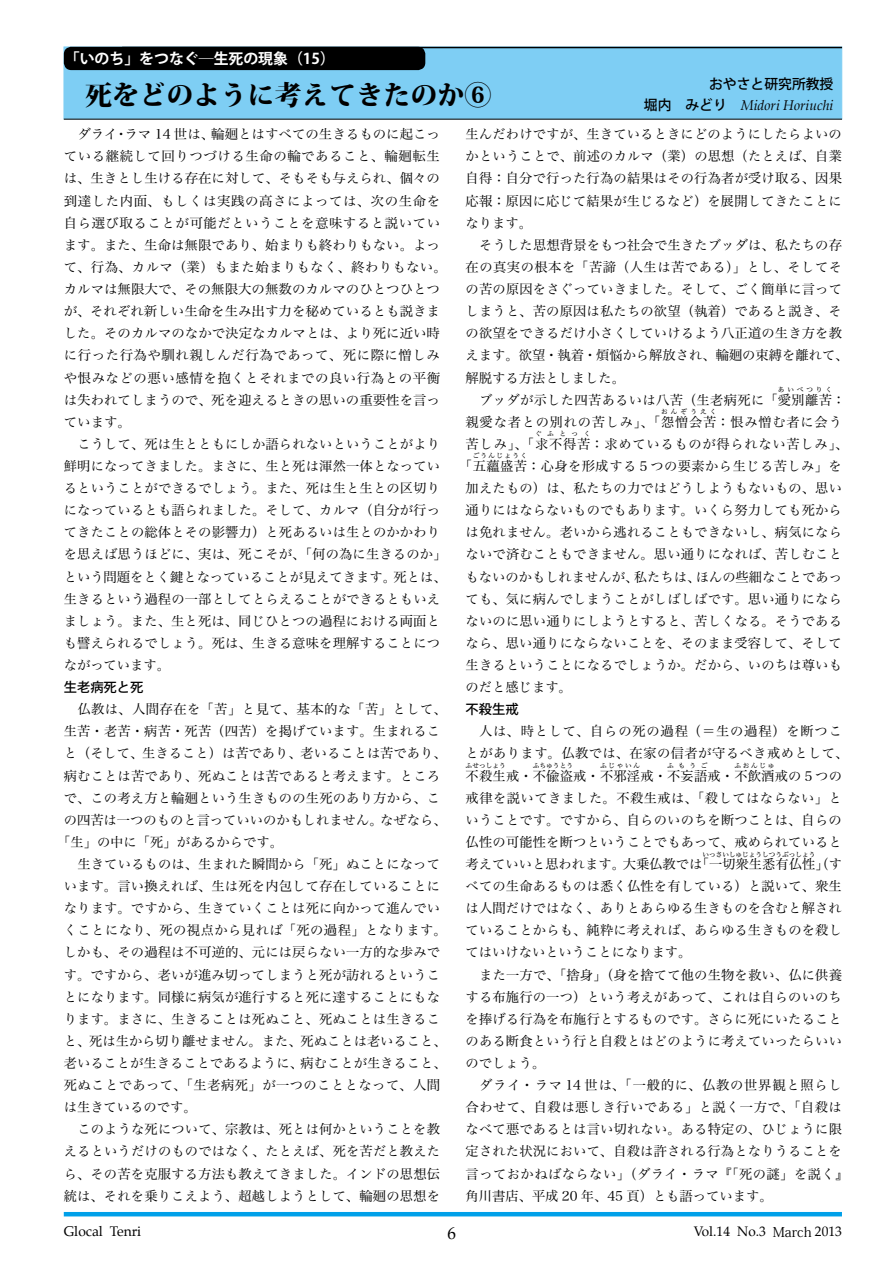
<style>
.page{position:relative;width:893px;height:1263px;background:#fff}
.page>*{position:absolute;margin:0;border:0;box-sizing:border-box;transform-origin:0 0}
.t1{font:800 27.15px "Koz Min Pro";color:#000}
.t2{font:16.95px "Palatino";color:#000}
.t3{font:700 14.85px "Koz Go Pro";color:#fff}
.t4{font:italic 13.8px "Palatino";color:#000}
.t5{font:13.8px "Palatino";color:#000}
.t6{font:500 13.8px "Koz Go Pro";color:#000}
.t7{font:13.5px "Palatino";color:#000}
.t8{font:13.35px/22px "Hira Min Pro W3";letter-spacing:.015em;color:#000;text-align:justify}
.t9{font:13.35px/22px "Hira Min Pro W3";letter-spacing:.035em;color:#000;text-align:center}
.t10{font:13.35px "Hira Min Pro W3";letter-spacing:.055em;color:#000}
.t11{font:13.35px "Hira Min Pro W3";letter-spacing:.04em;color:#000}
.t12{font:500 13.35px "Koz Go Pro";color:#000}
.t13{font:6.6px "Hira Min Pro W3";letter-spacing:.2em;color:#000}
.t14{font:6.6px "Hira Min Pro W3";color:#000}
.s1{font-family:"Koz Go Pro";font-weight:500;font-style:normal}
.s2{font-family:"Koz Min Pro"}
</style>
<div class="page">
<hr style="left:64px;top:1212px;width:778px;height:4px;background:#00a0e9">
<div style="left:64px;top:47px;width:778px;height:72px;background:#7ecef4;border:1px solid #7ecef4"></div>
<hr style="left:64px;top:119px;width:778px;height:1px;background:#000">
<hr style="left:122px;top:47px;width:720px;height:1px;background:#000">
<div style="left:65px;top:48px;width:360px;height:21px;background:#000;border-radius:7px"></div>
<div style="left:64px;top:47px;width:361px;height:23px;border:2px solid #000;border-radius:7px"></div>
<p class="t3" style="left:65px;top:49px;width:272px">「いのち」をつなぐ─生死の現象（15）</p>
<h1 class="t1" style="left:85px;top:74px;width:408px">死をどのように考えてきたのか⑥</h1>
<p class="t6" style="left:709px;top:75px;width:126px">おやさと研究所教授</p>
<p class="t4" style="left:630px;top:94px;width:205px"><span class="s1">　堀内　みどり　</span>Midori Horiuchi</p>
<p class="t8" style="left:64px;top:122px;width:385px;text-align:left;text-indent:14px">ダライ・ラマ 14 世は、輪廻とはすべての生きるものに起こっている継続して回りつづける生命の輪であること、輪廻転生は、生きとし生ける存在に対して、そもそも与えられ、個々の到達した内面、もしくは実践の高さによっては、次の生命を自ら選び取ることが可能だということを意味すると説いています。また、生命は無限であり、始まりも終わりもない。よって、行為、カルマ（業）もまた始まりもなく、終わりもない。カルマは無限大で、その無限大の無数のカルマのひとつひとつが、それぞれ新しい生命を生み出す力を秘めているとも説きました。そのカルマのなかで決定なカルマとは、より死に近い時に行った行為や馴れ親しんだ行為であって、死に際に憎しみや恨みなどの悪い感情を抱くとそれまでの良い行為との平衡は失われてしまうので、死を迎えるときの思いの重要性を言っています。</p>
<p class="t8" style="left:64px;top:432px;width:384px;text-align:left;text-indent:14px">こうして、死は生とともにしか語られないということがより鮮明になってきました。まさに、生と死は渾然一体となっているということができるでしょう。また、死は生と生との区切りになっているとも語られました。そして、カルマ（自分が行ってきたことの総体とその影響力）と死あるいは生とのかかわりを思えば思うほどに、実は、死こそが、「何の為に生きるのか」という問題をとく鍵となっていることが見えてきます。死とは、生きるという過程の一部としてとらえることができるともいえましょう。また、生と死は、同じひとつの過程における両面とも譬えられるでしょう。死は、生きる意味を理解することにつながっています。</p>
<p class="t12" style="left:64px;top:679px;width:81px">生老病死と死</p>
<p class="t11" style="left:77px;top:698px;width:371px">仏教は、人間存在を「苦」と見て、基本的な「苦」として、</p>
<p class="t8" style="left:64px;top:719px;width:378px">生苦・老苦・病苦・死苦（四苦）を掲げています。生まれるこ</p>
<p class="t8" style="left:64px;top:741px;width:384px">と（そして、生きること）は苦であり、老いることは苦であり、</p>
<p class="t8" style="left:64px;top:763px;width:378px">病むことは苦であり、死ぬことは苦であると考えます。ところ</p>
<p class="t8" style="left:64px;top:785px;width:378px">で、この考え方と輪廻という生きものの生死のあり方から、こ</p>
<p class="t8" style="left:64px;top:807px;width:384px">の四苦は一つのものと言っていいのかもしれません。なぜなら、</p>
<p class="t8" style="left:57px;top:830px;width:227px">「生」の中に「死」があるからです。</p>
<p class="t8" style="left:77px;top:852px;width:364px">生きているものは、生まれた瞬間から「死」ぬことになって</p>
<p class="t8" style="left:64px;top:874px;width:378px">います。言い換えれば、生は死を内包して存在していることに</p>
<p class="t8" style="left:64px;top:896px;width:378px">なります。ですから、生きていくことは死に向かって進んでい</p>
<p class="t9" style="left:64px;top:918px;width:384px">くことになり、死の視点から見れば「死の過程」となります。</p>
<p class="t8" style="left:64px;top:940px;width:378px">しかも、その過程は不可逆的、元には戻らない一方的な歩みで</p>
<p class="t8" style="left:64px;top:962px;width:378px">す。ですから、老いが進み切ってしまうと死が訪れるというこ</p>
<p class="t8" style="left:64px;top:984px;width:378px">とになります。同様に病気が進行すると死に達することにもな</p>
<p class="t8" style="left:64px;top:1006px;width:378px">ります。まさに、生きることは死ぬこと、死ぬことは生きるこ</p>
<p class="t8" style="left:64px;top:1029px;width:384px">と、死は生から切り離せません。また、死ぬことは老いること、</p>
<p class="t8" style="left:64px;top:1051px;width:384px">老いることが生きることであるように、病むことが生きること、</p>
<p class="t9" style="left:64px;top:1073px;width:378px">死ぬことであって、「生老病死」が一つのこととなって、人間</p>
<p class="t8" style="left:64px;top:1095px;width:134px">は生きているのです。</p>
<p class="t8" style="left:77px;top:1117px;width:364px">このような死について、宗教は、死とは何かということを教</p>
<p class="t8" style="left:64px;top:1139px;width:378px">えるというだけのものではなく、たとえば、死を苦だと教えた</p>
<p class="t8" style="left:64px;top:1161px;width:378px">ら、その苦を克服する方法も教えてきました。インドの思想伝</p>
<p class="t8" style="left:64px;top:1183px;width:378px">統は、それを乗りこえよう、超越しようとして、輪廻の思想を</p>
<p class="t8" style="left:466px;top:122px;width:378px">生んだわけですが、生きているときにどのようにしたらよいのかということで、前述のカルマ（業）の思想（たとえば、自業自得：自分で行った行為の結果はその行為者が受け取る、因果応報：原因に応じて結果が生じるなど）を展開してきたことになります。</p>
<p class="t8" style="left:466px;top:233px;width:384px;text-align:left;text-indent:14px">そうした思想背景をもつ社会で生きたブッダは、私たちの存在の真実の根本を「苦諦（人生は苦である）」とし、そしてその苦の原因をさぐっていきました。そして、ごく簡単に言ってしまうと、苦の原因は私たちの欲望（執着）であると説き、その欲望をできるだけ小さくしていけるよう八正道の生き方を教えます。欲望・執着・煩悩から解放され、輪廻の束縛を離れて、解脱する方法としました。</p>
<p class="t8" style="left:479px;top:387px;width:368px">ブッダが示した四苦あるいは八苦（生老病死に「愛別離苦：</p>
<p class="t13" style="left:778px;top:384px;width:56px">あいべつりく</p>
<p class="t10" style="left:466px;top:410px;width:378px">親愛な者との別れの苦しみ」、「怨憎会苦：恨み憎む者に会う</p>
<p class="t13" style="left:661px;top:406px;width:57px">おんぞうえく</p>
<p class="t10" style="left:466px;top:432px;width:384px">苦しみ」、「求不得苦：求めているものが得られない苦しみ」、</p>
<p class="t13" style="left:535px;top:428px;width:57px">ぐふとっく</p>
<p class="t8" style="left:459px;top:454px;width:384px">「五蘊盛苦：心身を形成する５つの要素から生じる苦しみ」を</p>
<p class="t13" style="left:473px;top:450px;width:56px">ごうんじょうく</p>
<p class="t8" style="left:466px;top:476px;width:378px">加えたもの）は、私たちの力ではどうしようもないもの、思い通りにはならないものでもあります。いくら努力しても死からは免れません。老いから逃れることもできないし、病気にならないで済むこともできません。思い通りになれば、苦しむこともないのかもしれませんが、私たちは、ほんの些細なことであっても、気に病んでしまうことがしばしばです。思い通りにならないのに思い通りにしようとすると、苦しくなる。そうであるなら、思い通りにならないことを、そのまま受容して、そして生きるということになるでしょうか。だから、いのちは尊いものだと感じます。</p>
<p class="t12" style="left:466px;top:701px;width:55px">不殺生戒</p>
<p class="t9" style="left:466px;top:719px;width:384px">人は、時として、自らの死の過程（＝生の過程）を断つこ<br>とがあります。仏教では、在家の信者が守るべき戒めとして、不殺生戒・不偸盗戒・不邪淫戒・不妄語戒・不飲酒戒の５つの</p>
<p class="t13" style="left:466px;top:760px;width:42px">ふせっしょう</p>
<p class="t13" style="left:533px;top:760px;width:42px">ふちゅうとう</p>
<p class="t13" style="left:600px;top:760px;width:42px">ふじゃいん</p>
<p class="t13" style="left:667px;top:760px;width:42px">ふもうご</p>
<p class="t13" style="left:734px;top:760px;width:42px">ふおんじゅ</p>
<p class="t8" style="left:466px;top:785px;width:378px">戒律を説いてきました。不殺生戒は、「殺してはならない」ということです。ですから、自らのいのちを断つことは、自らの仏性の可能性を断つということでもあって、戒められていると考えていいと思われます。大乗仏教では「一切衆生悉有仏性」（す</p>
<p class="t14" style="left:702px;top:848px;width:114px">いっさいしゅじょうしつうぶっしょう</p>
<p class="t8" style="left:466px;top:874px;width:378px">べての生命あるものは悉く仏性を有している）と説いて、衆生は人間だけではなく、ありとあらゆる生きものを含むと解されていることからも、純粋に考えれば、あらゆる生きものを殺してはいけないということになります。</p>
<p class="t8" style="left:466px;top:962px;width:378px;text-indent:14px">また一方で、「捨身」（身を捨てて他の生物を救い、仏に供養する布施行の一つ）という考えがあって、これは自らのいのちを捧げる行為を布施行とするものです。さらに死にいたることのある断食という行と自殺とはどのように考えていったらいいのでしょう。</p>
<p class="t8" style="left:466px;top:1073px;width:384px;text-align:left;text-indent:14px">ダライ・ラマ 14 世は、「一般的に、仏教の世界観と照らし合わせて、自殺は悪しき行いである」と説く一方で、「自殺はなべて悪であるとは言い切れない。ある特定の、ひじょうに限定された状況において、自殺は許される行為となりうることを言っておかねばならない」（ダライ・ラマ『「死の謎」を説く』角川書店、平成 20 年、45 頁）とも語っています。</p>
<p class="t5" style="left:64px;top:1220px;width:79px">Glocal Tenri</p>
<p class="t2" style="left:448px;top:1219px;width:10px">6</p>
<p class="t7" style="left:694px;top:1220px;width:150px">Vol.14 No.3 <span class="s2">March</span> 2013</p>
</div>
